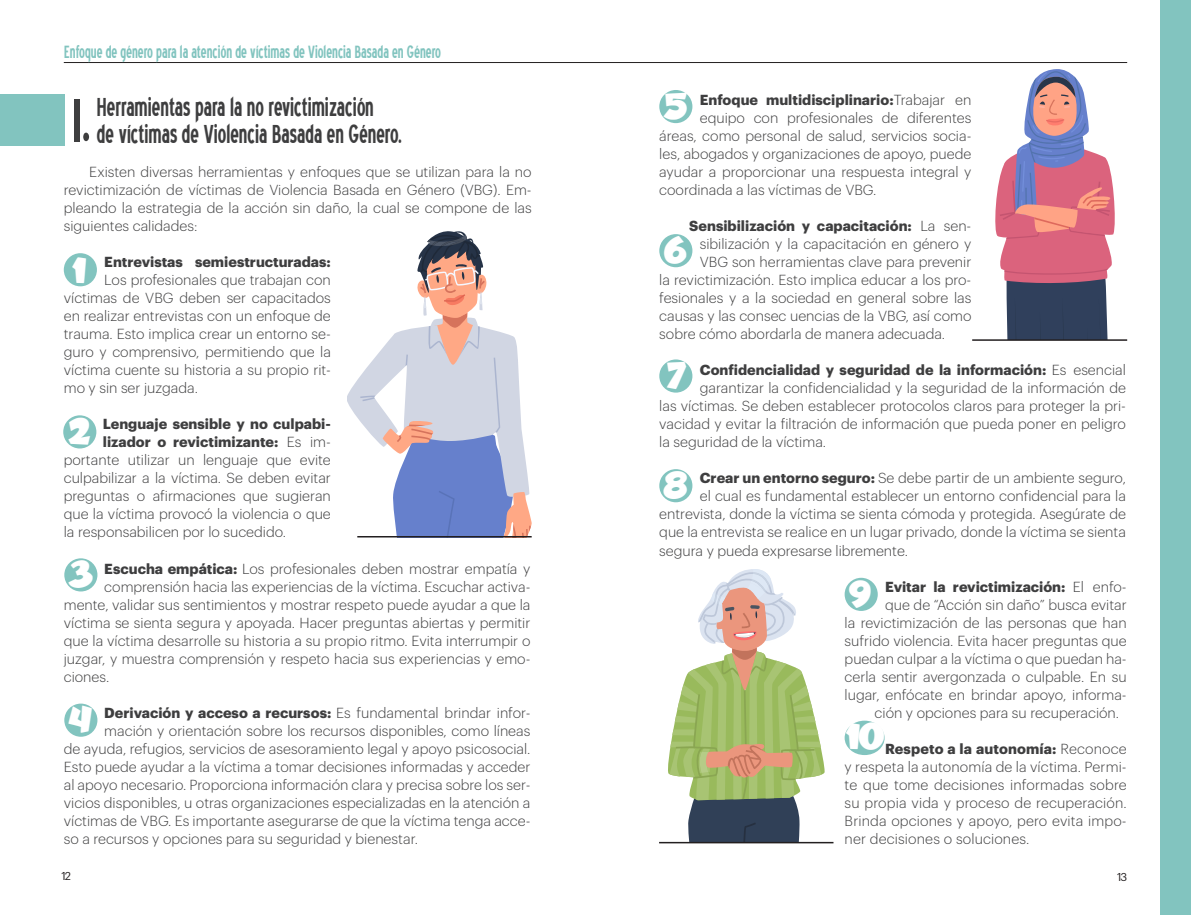
<style>
.page{position:relative;width:1191px;height:915px;background:#fff}
.page>*{position:absolute;margin:0;border:0;box-sizing:border-box;transform-origin:0 0}
.titulito{font:75.9px "Blue Highway Condensed";color:#3e3e3f}
.titulito-2{font:33px "Blue Highway Condensed";color:#3e3e3f}
.t1{font:24.9px "Fruitz Personal Use Only";color:#fff}
.titulito-3{font:22.5px "Blue Highway Condensed";color:#82c4bf}
.Cuerpo{font:300 14.25px/18px "Graphik";color:#3e3e3f;text-align:justify}
.Cuerpo-2{font:700 14.25px "Graphik";color:#3e3e3f}
.t2{font:11.25px "Graphik";color:#231f20}
.s1{font-weight:300}
.s2{font-weight:700}
</style>
<div class="page">
<hr style="left:64px;top:62px;width:1063px;height:1px;background:#231f20">
<div style="left:0;top:95px;width:64px;height:51px;background:#82c4bf"></div>
<div style="left:64px;top:253px;width:33px;height:33px;background:#82c4bf;border-radius:50%"></div>
<div style="left:63px;top:415px;width:33px;height:33px;background:#82c4bf;border-radius:50%"></div>
<div style="left:64px;top:703px;width:33px;height:33px;background:#82c4bf;border-radius:50%"></div>
<div style="left:64px;top:558px;width:33px;height:33px;background:#82c4bf;border-radius:50%"></div>
<svg style="left:347px;top:231px;width:185px;height:306px"></svg>
<hr style="left:357px;top:536px;width:174px;height:1px;background:#231f20">
<div style="left:1161px;top:0;width:30px;height:914px;background:#82c4bf"></div>
<div style="left:659px;top:90px;width:33px;height:33px;background:#82c4bf;border-radius:50%"></div>
<div style="left:659px;top:234px;width:33px;height:33px;background:#82c4bf;border-radius:50%"></div>
<div style="left:659px;top:469px;width:33px;height:33px;background:#82c4bf;border-radius:50%"></div>
<div style="left:844px;top:577px;width:33px;height:33px;background:#82c4bf;border-radius:50%"></div>
<svg style="left:995px;top:69px;width:120px;height:270px"></svg>
<svg style="left:668px;top:569px;width:157px;height:272px"></svg>
<hr style="left:972px;top:339px;width:155px;height:2px;background:#231f20">
<hr style="left:659px;top:841px;width:174px;height:2px;background:#231f20">
<div style="left:659px;top:359px;width:33px;height:33px;background:#82c4bf;border-radius:50%"></div>
<div style="left:844px;top:720px;width:40px;height:34px;background:#82c4bf;border-radius:50%"></div>
<p class="titulito-3" style="left:64px;top:42px;width:378px">Enfoque de género para la atención de víctimas de Violencia Basada en Género</p>
<p class="titulito-2" style="left:97px;top:93px;width:278px">Herramientas para la no revictimización</p>
<p class="titulito" style="left:72px;top:88px;width:20px">I.</p>
<p class="titulito-2" style="left:97px;top:120px;width:306px">de víctimas de Violencia Basada en Género.</p>
<p class="Cuerpo" style="left:64px;top:162px;width:469px;text-indent:26px">Existen diversas herramientas y enfoques que se utilizan para la no revictimización de víctimas de Violencia Basada en Género (VBG). Em&shy;pleando la estrategia de la acción sin daño, la cual se compone de las siguientes calidades:</p>
<p class="t1" style="left:72px;top:260px;width:16px">1</p>
<p class="Cuerpo-2" style="left:104px;top:251px;width:228px">Entrevistas semiestructuradas:</p>
<p class="Cuerpo" style="left:104px;top:270px;width:228px">Los profesionales que trabajan con</p>
<p class="Cuerpo" style="left:64px;top:288px;width:268px">víctimas de VBG deben ser capacitados</p>
<p class="Cuerpo" style="left:64px;top:306px;width:268px">en realizar entrevistas con un enfoque de</p>
<p class="Cuerpo" style="left:64px;top:324px;width:269px">trauma. Esto implica crear un entorno se-</p>
<p class="Cuerpo" style="left:64px;top:342px;width:269px">guro y comprensivo, permitiendo que la</p>
<p class="Cuerpo" style="left:64px;top:360px;width:269px">víctima cuente su historia a su propio rit-</p>
<p class="Cuerpo" style="left:64px;top:378px;width:136px">mo y sin ser juzgada.</p>
<p class="Cuerpo-2" style="left:103px;top:413px;width:229px">Lenguaje sensible y no culpabi-</p>
<p class="Cuerpo-2" style="left:103px;top:431px;width:229px">lizador o revictimizante: <span class="s1">Es im-</span></p>
<p class="Cuerpo" style="left:64px;top:450px;width:268px">portante utilizar un lenguaje que evite</p>
<p class="Cuerpo" style="left:64px;top:468px;width:269px">culpabilizar a la víctima. Se deben evitar</p>
<p class="Cuerpo" style="left:64px;top:486px;width:268px">preguntas o afirmaciones que sugieran</p>
<p class="Cuerpo" style="left:64px;top:504px;width:268px">que la víctima provocó la violencia o que</p>
<p class="Cuerpo" style="left:64px;top:522px;width:224px">la responsabilicen por lo sucedido.</p>
<p class="Cuerpo" style="left:104px;top:558px;width:427px"><span class="s2">Escucha empática:</span> Los profesionales deben mostrar empatía y</p>
<p class="Cuerpo" style="left:104px;top:576px;width:428px">comprensión hacia las experiencias de la víctima. Escuchar activa-</p>
<p class="Cuerpo" style="left:64px;top:594px;width:468px">mente, validar sus sentimientos y mostrar respeto puede ayudar a que la</p>
<p class="Cuerpo" style="left:64px;top:612px;width:468px">víctima se sienta segura y apoyada. Hacer preguntas abiertas y permitir</p>
<p class="Cuerpo" style="left:64px;top:630px;width:468px">que la víctima desarrolle su historia a su propio ritmo. Evita interrumpir o</p>
<p class="Cuerpo" style="left:64px;top:648px;width:468px">juzgar, y muestra comprensión y respeto hacia sus experiencias y emo-</p>
<p class="Cuerpo" style="left:64px;top:666px;width:47px">ciones.</p>
<p class="Cuerpo-2" style="left:104px;top:701px;width:428px">Derivación y acceso a recursos: <span class="s1">Es fundamental brindar infor-</span></p>
<p class="Cuerpo" style="left:104px;top:720px;width:427px">mación y orientación sobre los recursos disponibles, como líneas</p>
<p class="Cuerpo" style="left:64px;top:738px;width:468px">de ayuda, refugios, servicios de asesoramiento legal y apoyo psicosocial.</p>
<p class="Cuerpo" style="left:64px;top:756px;width:468px">Esto puede ayudar a la víctima a tomar decisiones informadas y acceder</p>
<p class="Cuerpo" style="left:64px;top:774px;width:468px">al apoyo necesario. Proporciona información clara y precisa sobre los ser-</p>
<p class="Cuerpo" style="left:64px;top:792px;width:468px">vicios disponibles, u otras organizaciones especializadas en la atención a</p>
<p class="Cuerpo" style="left:64px;top:810px;width:468px">víctimas de VBG. Es importante asegurarse de que la víctima tenga acce-</p>
<p class="Cuerpo" style="left:64px;top:828px;width:356px">so a recursos y opciones para su seguridad y bienestar.</p>
<p class="t1" style="left:69px;top:421px;width:24px">2</p>
<p class="t1" style="left:69px;top:563px;width:26px">3</p>
<p class="t1" style="left:69px;top:709px;width:25px">4</p>
<p class="t1" style="left:663px;top:96px;width:25px">5</p>
<p class="Cuerpo-2" style="left:700px;top:89px;width:273px">Enfoque multidisciplinario:<span class="s1">Trabajar en</span></p>
<p class="Cuerpo" style="left:700px;top:108px;width:273px">equipo con profesionales de diferentes</p>
<p class="Cuerpo" style="left:659px;top:126px;width:314px">áreas, como personal de salud, servicios socia-</p>
<p class="Cuerpo" style="left:659px;top:144px;width:313px">les, abogados y organizaciones de apoyo, puede</p>
<p class="Cuerpo" style="left:659px;top:162px;width:314px">ayudar a proporcionar una respuesta integral y</p>
<p class="Cuerpo" style="left:659px;top:180px;width:218px">coordinada a las víctimas de VBG.</p>
<p class="Cuerpo-2" style="left:689px;top:215px;width:283px">Sensibilización y capacitación: <span class="s1">La sen-</span></p>
<p class="Cuerpo" style="left:700px;top:234px;width:273px">sibilización y la capacitación en género y</p>
<p class="Cuerpo" style="left:700px;top:252px;width:273px">VBG son herramientas clave para prevenir</p>
<p class="Cuerpo" style="left:659px;top:270px;width:314px">la revictimización. Esto implica educar a los pro-</p>
<p class="Cuerpo" style="left:659px;top:288px;width:313px">fesionales y a la sociedad en general sobre las</p>
<p class="Cuerpo" style="left:659px;top:306px;width:314px">causas y las consec uencias de la VBG, así como</p>
<p class="Cuerpo" style="left:659px;top:324px;width:287px">sobre cómo abordarla de manera adecuada.</p>
<p class="t1" style="left:663px;top:240px;width:25px">6</p>
<p class="t1" style="left:667px;top:365px;width:21px">7</p>
<p class="Cuerpo-2" style="left:700px;top:359px;width:428px">Confidencialidad y seguridad de la información: <span class="s1">Es esencial</span></p>
<p class="Cuerpo" style="left:700px;top:378px;width:428px">garantizar la confidencialidad y la seguridad de la información de</p>
<p class="Cuerpo" style="left:659px;top:396px;width:468px">las víctimas. Se deben establecer protocolos claros para proteger la pri-</p>
<p class="Cuerpo" style="left:659px;top:414px;width:468px">vacidad y evitar la filtración de información que pueda poner en peligro</p>
<p class="Cuerpo" style="left:659px;top:432px;width:168px">la seguridad de la víctima.</p>
<p class="Cuerpo" style="left:700px;top:468px;width:428px"><span class="s2">Crear un entorno seguro:</span> Se debe partir de un ambiente seguro,</p>
<p class="Cuerpo" style="left:700px;top:486px;width:428px">el cual es fundamental establecer un entorno confidencial para la</p>
<p class="Cuerpo" style="left:659px;top:504px;width:468px">entrevista, donde la víctima se sienta cómoda y protegida. Asegúrate de</p>
<p class="Cuerpo" style="left:659px;top:522px;width:468px">que la entrevista se realice en un lugar privado, donde la víctima se sienta</p>
<p class="Cuerpo" style="left:659px;top:540px;width:250px">segura y pueda expresarse libremente.</p>
<p class="t1" style="left:663px;top:474px;width:26px">8</p>
<p class="t1" style="left:849px;top:583px;width:24px">9</p>
<p class="Cuerpo-2" style="left:885px;top:575px;width:243px">Evitar la revictimización: <span class="s1">El enfo-</span></p>
<p class="Cuerpo" style="left:885px;top:594px;width:243px">que de “Acción sin daño” busca evitar</p>
<p class="Cuerpo" style="left:844px;top:612px;width:284px">la revictimización de las personas que han</p>
<p class="Cuerpo" style="left:844px;top:630px;width:284px">sufrido violencia. Evita hacer preguntas que</p>
<p class="Cuerpo" style="left:844px;top:648px;width:283px">puedan culpar a la víctima o que puedan ha-</p>
<p class="Cuerpo" style="left:844px;top:666px;width:283px">cerla sentir avergonzada o culpable. En su</p>
<p class="Cuerpo" style="left:844px;top:684px;width:283px">lugar, enfócate en brindar apoyo, informa-</p>
<p class="Cuerpo" style="left:874px;top:702px;width:246px">ción y opciones para su recuperación.</p>
<p class="Cuerpo" style="left:844px;top:738px;width:284px;text-indent:41px"><span class="s2">Respeto a la autonomía:</span> Reconoce y respeta la autonomía de la víctima. Permi&shy;te que tome decisiones informadas sobre su propia vida y proceso de recuperación.<br>Brinda opciones y apoyo, pero evita impo&shy;ner decisiones o soluciones.</p>
<p class="t1" style="left:845px;top:726px;width:40px">10</p>
<p class="t2" style="left:61px;top:867px;width:11px">12</p>
<p class="t2" style="left:1117px;top:867px;width:12px">13</p>
</div>
